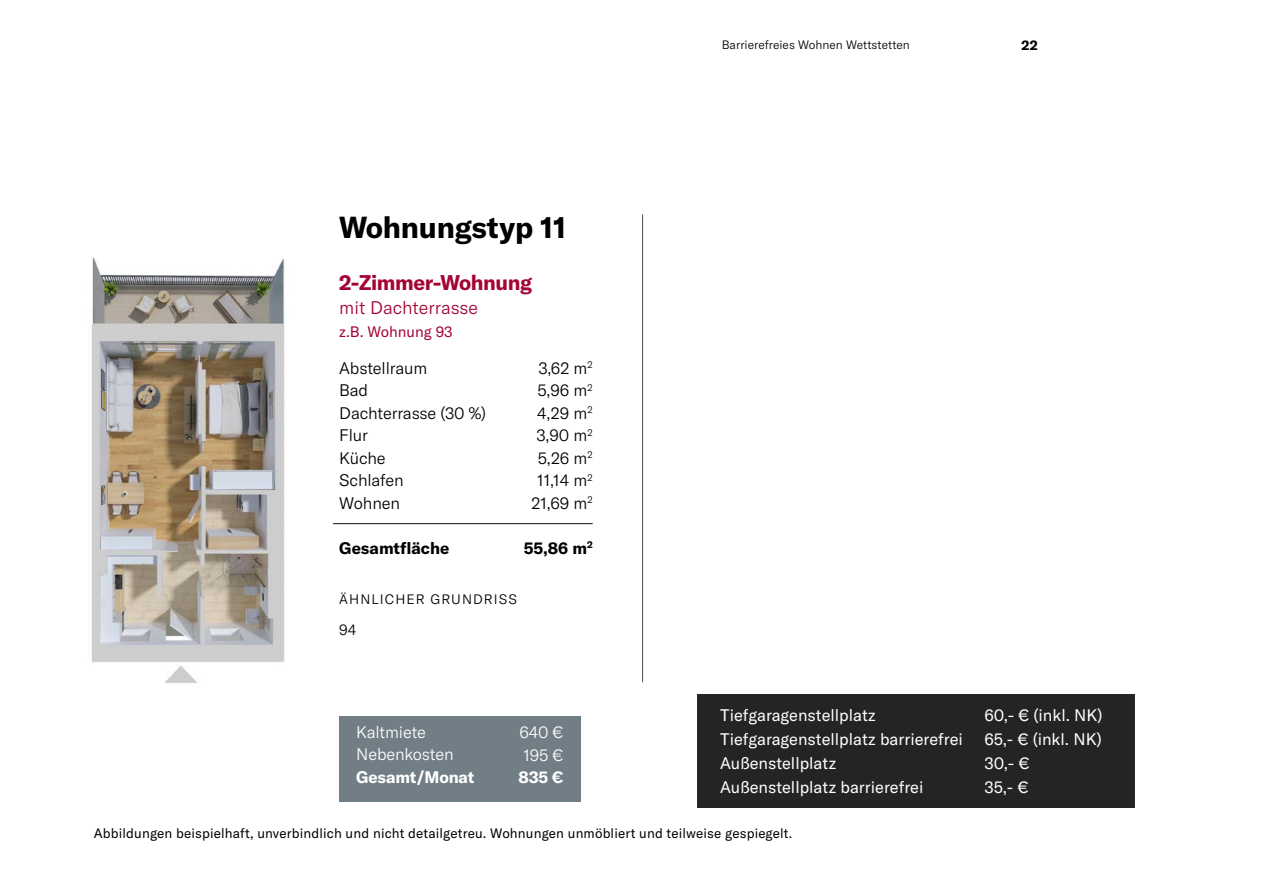
<style>
.page{position:relative;width:1263px;height:893px;background:#fff}
.page>*{position:absolute;margin:0;border:0;box-sizing:border-box;transform-origin:0 0}
.t1{font:700 30px "GT America";letter-spacing:-.01em;color:#000}
.t2{font:700 21px "GT America";letter-spacing:-.02em;color:#a40433}
.t3{font:300 18px "GT America";color:#a40433}
.t4{font:16.5px/24px "GT America";color:#fff}
.t5{font:300 16.5px/22.5px "GT America";letter-spacing:-.01em;color:#000}
.t6{font:300 16.5px/22.5px "GT America";letter-spacing:-.01em;color:#fff}
.t7{font:700 16.5px "GT America";color:#000}
.t8{font:700 16.5px "GT America";letter-spacing:-.01em;color:#fff}
.t9{font:15px "GT America";color:#a40433}
.t10{font:300 15px "GT America";color:#000}
.t11{font:13.5px "GT America";letter-spacing:.01em;color:#000}
.t12{font:300 13.5px "GT America";letter-spacing:.08em;color:#000}
.t13{font:700 13.5px "GT America";color:#000}
.t14{font:300 12px "GT America";color:#000}
</style>
<div class="page">
<hr style="left:333px;top:523px;width:260px;height:1px;background:#2c2a27">
<div style="left:339px;top:716px;width:241px;height:85px;background:#717e85"></div>
<hr style="left:642px;top:214px;width:1px;height:468px;background:#000">
<img style="left:91px;top:257px;width:194px;height:427px">
<div style="left:697px;top:694px;width:438px;height:114px;background:#222425"></div>
<h1 class="t1" style="left:339px;top:208px;width:229px">Wohnungstyp 11</h1>
<p class="t2" style="left:339px;top:269px;width:194px">2-Zimmer-Wohnung</p>
<p class="t3" style="left:339px;top:297px;width:140px">mit Dachterrasse</p>
<p class="t9" style="left:339px;top:323px;width:115px">z.B. Wohnung 93</p>
<p class="t5" style="left:531px;top:357px;width:63px;text-align:center">3,62 m<sup>2<br></sup>5,96 m<sup>2<br></sup>4,29 m<sup>2<br></sup>3,90 m<sup>2<br></sup>5,26 m<sup>2<br></sup>11,14 m<sup>2<br></sup>21,69 m<sup>2</sup></p>
<p class="t7" style="left:524px;top:538px;width:70px">55,86 m<sup>2</sup></p>
<p class="t5" style="left:339px;top:357px;width:148px">Abstellraum<br>Bad<br>Dachterrasse (30 %)<br>Flur<br>Küche<br>Schlafen<br>Wohnen</p>
<p class="t7" style="left:339px;top:538px;width:112px">Gesamtfläche</p>
<p class="t12" style="left:339px;top:592px;width:179px">ÄHNLICHER GRUNDRISS</p>
<p class="t10" style="left:339px;top:621px;width:19px">94</p>
<p class="t6" style="left:356px;top:721px;width:99px">Kaltmiete<br>Nebenkosten</p>
<p class="t8" style="left:356px;top:767px;width:119px">Gesamt/Monat</p>
<p class="t6" style="left:519px;top:721px;width:45px">640 €<br>195 €</p>
<p class="t8" style="left:518px;top:767px;width:46px">835 €</p>
<p class="t14" style="left:722px;top:38px;width:190px">Barrierefreies Wohnen Wettstetten</p>
<p class="t13" style="left:1021px;top:37px;width:18px">22</p>
<p class="t4" style="left:720px;top:703px;width:244px">Tiefgaragenstellplatz<br>Tiefgaragenstellplatz barrierefrei<br>Außenstellplatz<br>Außenstellplatz barrierefrei</p>
<p class="t4" style="left:984px;top:703px;width:120px">60,- € (inkl. NK)<br>65,- € (inkl. NK)<br>30,- €<br>35,- €</p>
<p class="t11" style="left:94px;top:825px;width:700px">Abbildungen beispielhaft, unverbindlich und nicht detailgetreu. Wohnungen unmöbliert und teilweise gespiegelt.</p>
</div>
